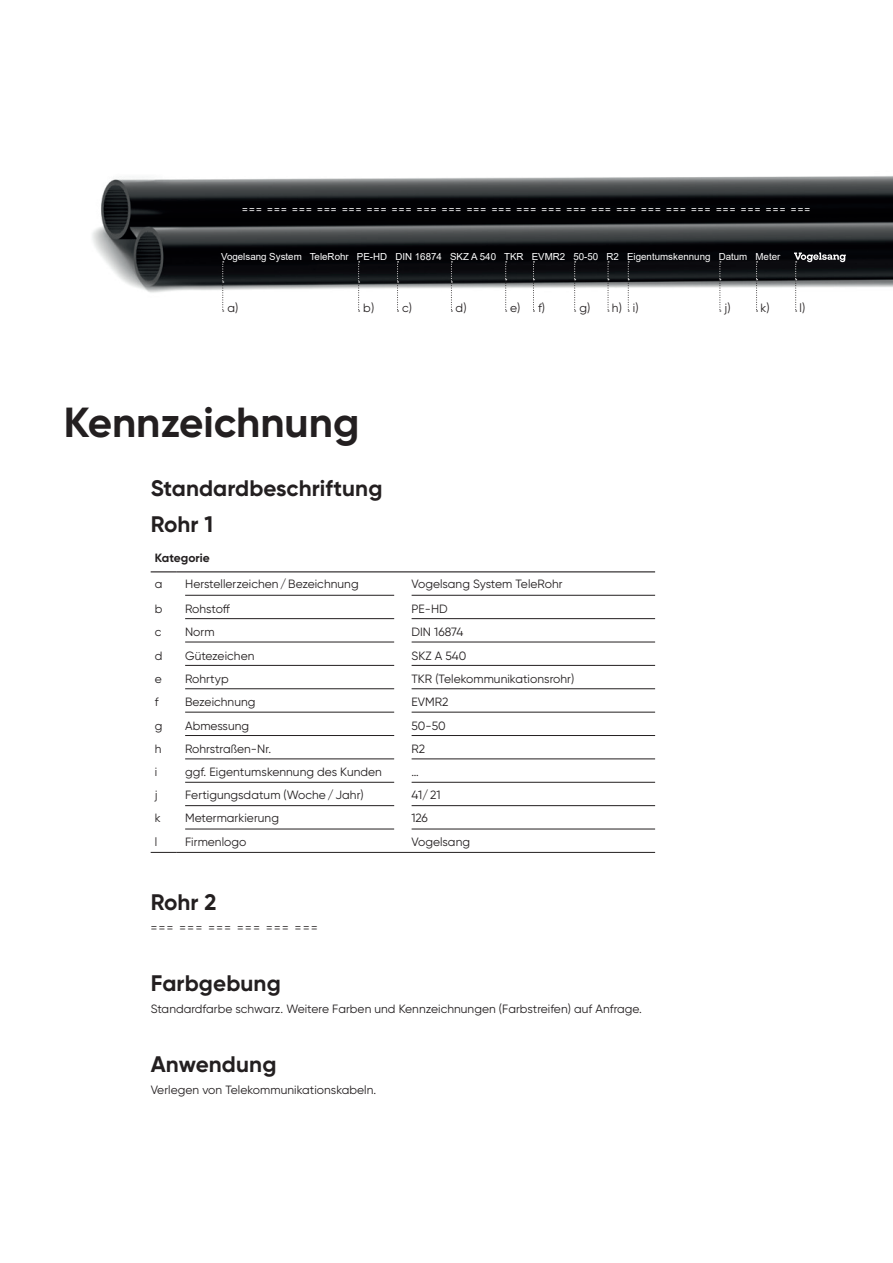
<style>
.page{position:relative;width:893px;height:1263px;background:#fff}
.page>*{position:absolute;margin:0;border:0;box-sizing:border-box;transform-origin:0 0}
.t1{font:700 42px "Gilroy";color:#231f20}
.t2{font:700 22.5px "Gilroy";letter-spacing:.005em;color:#231f20}
.t3{font:12px "Gilroy";letter-spacing:.005em;color:#231f20}
.t4{font:700 12px "Gilroy";letter-spacing:.005em;color:#231f20}
.t5{font:12px "Gilroy";letter-spacing:-.015em;color:#231f20}
.t6{font:9.75px "Arial";color:#fff}
</style>
<div class="page">
<img style="left:92px;top:176px;width:801px;height:136px">
<hr style="left:185px;top:595px;width:209px;height:1px;background:#231f20">
<hr style="left:411px;top:595px;width:244px;height:1px;background:#231f20">
<hr style="left:185px;top:618px;width:209px;height:1px;background:#231f20">
<hr style="left:411px;top:618px;width:244px;height:1px;background:#231f20">
<hr style="left:185px;top:642px;width:209px;height:1px;background:#231f20">
<hr style="left:411px;top:642px;width:244px;height:1px;background:#231f20">
<hr style="left:185px;top:665px;width:209px;height:1px;background:#231f20">
<hr style="left:411px;top:665px;width:244px;height:1px;background:#231f20">
<hr style="left:185px;top:689px;width:209px;height:1px;background:#231f20">
<hr style="left:411px;top:689px;width:244px;height:1px;background:#231f20">
<hr style="left:185px;top:712px;width:209px;height:1px;background:#231f20">
<hr style="left:411px;top:712px;width:244px;height:1px;background:#231f20">
<hr style="left:185px;top:735px;width:209px;height:1px;background:#231f20">
<hr style="left:411px;top:735px;width:244px;height:1px;background:#231f20">
<hr style="left:185px;top:759px;width:209px;height:1px;background:#231f20">
<hr style="left:411px;top:759px;width:244px;height:1px;background:#231f20">
<hr style="left:185px;top:782px;width:209px;height:1px;background:#231f20">
<hr style="left:411px;top:782px;width:244px;height:1px;background:#231f20">
<hr style="left:185px;top:805px;width:209px;height:1px;background:#231f20">
<hr style="left:411px;top:805px;width:244px;height:1px;background:#231f20">
<hr style="left:185px;top:829px;width:209px;height:1px;background:#231f20">
<hr style="left:411px;top:829px;width:244px;height:1px;background:#231f20">
<svg style="left:151px;top:571px;width:26px;height:1px"></svg>
<hr style="left:177px;top:571px;width:478px;height:1px;background:#231f20">
<svg style="left:151px;top:852px;width:26px;height:1px"></svg>
<hr style="left:177px;top:852px;width:478px;height:1px;background:#231f20">
<svg style="left:222px;top:262px;width:2px;height:50px"></svg>
<svg style="left:358px;top:262px;width:2px;height:50px"></svg>
<svg style="left:397px;top:262px;width:2px;height:50px"></svg>
<svg style="left:451px;top:262px;width:1px;height:50px"></svg>
<svg style="left:505px;top:262px;width:2px;height:50px"></svg>
<svg style="left:533px;top:262px;width:1px;height:50px"></svg>
<svg style="left:574px;top:262px;width:2px;height:50px"></svg>
<svg style="left:608px;top:262px;width:1px;height:50px"></svg>
<svg style="left:628px;top:262px;width:1px;height:50px"></svg>
<svg style="left:719px;top:262px;width:2px;height:50px"></svg>
<svg style="left:756px;top:262px;width:1px;height:50px"></svg>
<svg style="left:794px;top:253px;width:52px;height:59px"></svg>
<p class="t6" style="left:242px;top:205px;width:569px">= = = = = = = = = = = = = = = = = = = = = = = = = = = = = = = = = = = = = = = = = = = = = = = = = = = = = = = = = = = = = = = = = = = = =</p>
<p class="t6" style="left:221px;top:251px;width:561px">Vogelsang System TeleRohr PE-HD DIN 16874 SKZ A 540 TKR EVMR2 50-50 R2 Eigentumskennung Datum Meter</p>
<p class="t3" style="left:227px;top:304px;width:12px">a)</p>
<p class="t3" style="left:363px;top:304px;width:50px">b) c)</p>
<p class="t3" style="left:456px;top:304px;width:12px">d)</p>
<p class="t3" style="left:510px;top:304px;width:37px">e) f)</p>
<p class="t3" style="left:579px;top:304px;width:61px">g) h) i)</p>
<p class="t3" style="left:724px;top:304px;width:8px">j)</p>
<p class="t3" style="left:760px;top:304px;width:11px">k)</p>
<p class="t3" style="left:799px;top:304px;width:7px">l)</p>
<h1 class="t1" style="left:64px;top:408px;width:297px">Kennzeichnung</h1>
<h2 class="t2" style="left:151px;top:480px;width:233px">Standardbeschriftung</h2>
<h2 class="t2" style="left:151px;top:516px;width:64px">Rohr 1</h2>
<p class="t4" style="left:155px;top:554px;width:56px">Kategorie</p>
<p class="t3" style="left:155px;top:580px;width:9px">a</p>
<p class="t3" style="left:185px;top:580px;width:175px">Herstellerzeichen / Bezeichnung</p>
<p class="t3" style="left:411px;top:580px;width:153px">Vogelsang System TeleRohr</p>
<p class="t3" style="left:155px;top:604px;width:9px">b</p>
<p class="t5" style="left:185px;top:604px;width:46px">Rohstoff</p>
<p class="t3" style="left:411px;top:604px;width:38px">PE-HD</p>
<p class="t3" style="left:155px;top:628px;width:8px">c</p>
<p class="t3" style="left:185px;top:628px;width:31px">Norm</p>
<p class="t3" style="left:411px;top:628px;width:54px">DIN 16874</p>
<p class="t3" style="left:155px;top:651px;width:9px">d</p>
<p class="t3" style="left:185px;top:651px;width:71px">Gütezeichen</p>
<p class="t3" style="left:411px;top:651px;width:57px">SKZ A 540</p>
<p class="t3" style="left:155px;top:675px;width:9px">e</p>
<p class="t3" style="left:185px;top:675px;width:45px">Rohrtyp</p>
<p class="t3" style="left:411px;top:675px;width:164px">TKR (Telekommunikationsrohr)</p>
<p class="t3" style="left:155px;top:698px;width:5px">f</p>
<p class="t3" style="left:185px;top:698px;width:72px">Bezeichnung</p>
<p class="t3" style="left:411px;top:698px;width:39px">EVMR2</p>
<p class="t3" style="left:155px;top:721px;width:9px">g</p>
<p class="t3" style="left:185px;top:721px;width:66px">Abmessung</p>
<p class="t3" style="left:411px;top:721px;width:36px">50-50</p>
<p class="t3" style="left:155px;top:745px;width:8px">h</p>
<p class="t3" style="left:185px;top:745px;width:88px">Rohrstraßen-Nr.</p>
<p class="t3" style="left:411px;top:745px;width:15px">R2</p>
<p class="t3" style="left:155px;top:768px;width:4px">i</p>
<p class="t3" style="left:185px;top:768px;width:198px">ggf. Eigentumskennung des Kunden</p>
<p class="t3" style="left:411px;top:768px;width:9px">…</p>
<p class="t3" style="left:155px;top:790px;width:4px">j</p>
<p class="t3" style="left:185px;top:790px;width:180px">Fertigungsdatum (Woche / Jahr)</p>
<p class="t3" style="left:411px;top:790px;width:31px">41/ 21</p>
<p class="t3" style="left:155px;top:814px;width:7px">k</p>
<p class="t3" style="left:185px;top:814px;width:95px">Metermarkierung</p>
<p class="t3" style="left:411px;top:814px;width:18px">126</p>
<p class="t3" style="left:155px;top:837px;width:4px">l</p>
<p class="t3" style="left:185px;top:837px;width:63px">Firmenlogo</p>
<p class="t3" style="left:411px;top:837px;width:60px">Vogelsang</p>
<h2 class="t2" style="left:151px;top:894px;width:67px">Rohr 2</h2>
<p class="t3" style="left:151px;top:924px;width:168px">= = = = = = = = = = = = = = = = = =</p>
<h2 class="t2" style="left:151px;top:975px;width:132px">Farbgebung</h2>
<p class="t3" style="left:151px;top:1005px;width:493px">Standardfarbe schwarz. Weitere Farben und Kennzeichnungen (Farbstreifen) auf Anfrage.</p>
<h2 class="t2" style="left:151px;top:1056px;width:127px">Anwendung</h2>
<p class="t3" style="left:151px;top:1086px;width:227px">Verlegen von Telekommunikationskabeln.</p>
</div>
